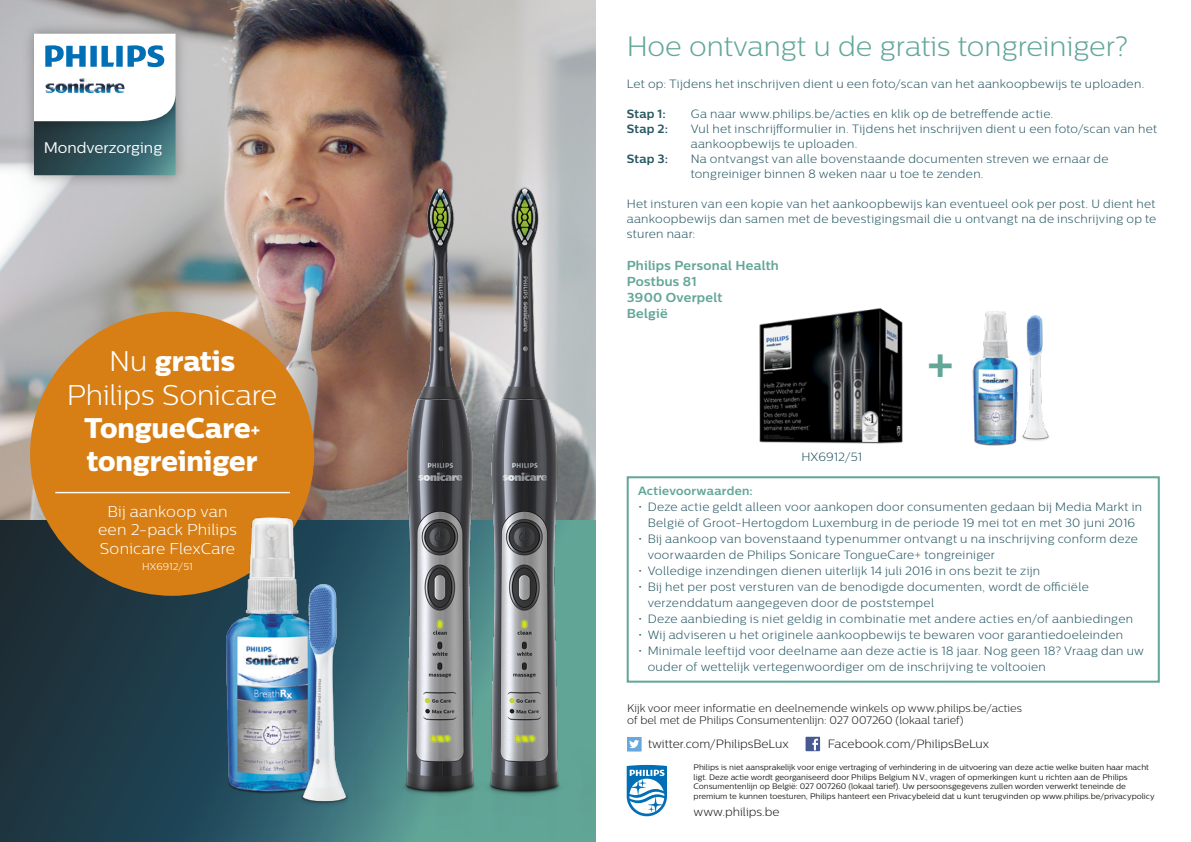
<style>
.page{position:relative;width:1191px;height:842px;background:#fff}
.page>*{position:absolute;margin:0;border:0;box-sizing:border-box;transform-origin:0 0}
.t1{font:700 48px "Centrale Sans";color:#62a698}
.t2{font:28.4px/33.4px "Centrale Sans X Bold";letter-spacing:-.005em;color:#fff}
.t3{font:300 28.4px "Centrale Sans";letter-spacing:-.01em;color:#fff}
.t4{font:300 28px "Centrale Sans";color:#62a698}
.t5{font:300 15.6px/18.6px "Centrale Sans";letter-spacing:.015em;color:#fff;text-align:center}
.t6{font:15.4px "Centrale Sans";color:#fff}
.t7{font:700 13px/16px "Centrale Sans";letter-spacing:.02em;color:#62a698}
.t8{font:300 12px/15px "Centrale Sans";letter-spacing:.025em;color:#275863}
.t9{font:300 12px "Centrale Sans";color:#1e1e1c}
.t10{font:700 12px "Centrale Sans";letter-spacing:.02em;color:#275863}
.t11{font:700 12px "Centrale Sans";letter-spacing:.025em;color:#62a698}
.t12{font:300 12px "Centrale Sans";color:#275863}
.t13{font:300 11px/12px "Centrale Sans";color:#1e1e1c}
.t14{font:300 10px "Centrale Sans";color:#fff}
.t15{font:8px/9.6px "Centrale Sans";color:#1e1e1c}
.s1{font-family:"Centrale Sans";font-weight:300}
.s2{font-size:16.2px}
</style>
<div class="page">
<img style="left:0;top:0;width:596px;height:520px">
<svg style="left:0;top:520px;width:354px;height:322px;background:#1e3844"></svg>
<img style="left:354px;top:184px;width:85px;height:658px">
<img style="left:439px;top:184px;width:157px;height:658px">
<div style="left:30px;top:312px;width:284px;height:284px;background:#d77f15;border-radius:50%"></div>
<hr style="left:55px;top:492px;width:235px;height:1px;background:#fff">
<img style="left:17px;top:138px;width:176px;height:54px">
<img style="left:17px;top:17px;width:176px;height:121px">
<svg style="left:34px;top:34px;width:141px;height:141px"></svg>
<img style="left:79px;top:78px;width:35px;height:15px">
<svg style="left:626px;top:765px;width:41px;height:51px"></svg>
<svg style="left:627px;top:737px;width:14px;height:14px"></svg>
<svg style="left:805px;top:736px;width:15px;height:15px"></svg>
<img style="left:192px;top:508px;width:158px;height:306px">
<img style="left:258px;top:557px;width:125px;height:272px">
<img style="left:759px;top:308px;width:144px;height:136px">
<div style="left:626px;top:476px;width:533px;height:207px;background:#fff;border:2px solid #62a698"></div>
<img style="left:972px;top:311px;width:26px;height:135px">
<img style="left:998px;top:311px;width:51px;height:135px">
<p class="t6" style="left:44px;top:138px;width:120px">Mondverzorging</p>
<h2 class="t2" style="left:109px;top:344px;width:127px"><span class="s1">Nu</span> gratis</h2>
<h2 class="t3" style="left:67px;top:378px;width:212px">Philips Sonicare</h2>
<h2 class="t2" style="left:84px;top:411px;width:178px">TongueCare<span class="s2">+ </span>tongreiniger</h2>
<p class="t5" style="left:98px;top:502px;width:140px">Bij aankoop van een 2-pack Philips<br>Sonicare FlexCare</p>
<p class="t14" style="left:142px;top:561px;width:52px">HX6912/51</p>
<h3 class="t4" style="left:626px;top:31px;width:503px">Hoe ontvangt u de gratis tongreiniger?</h3>
<p class="t8" style="left:626px;top:76px;width:519px">Let op: Tijdens het inschrijven dient u een foto/scan van het aankoopbewijs te uploaden.</p>
<p class="t10" style="left:626px;top:106px;width:41px">Stap 1:</p>
<p class="t8" style="left:690px;top:106px;width:364px">Ga naar www.philips.be/acties en klik op de betreffende actie.</p>
<p class="t10" style="left:626px;top:121px;width:43px">Stap 2:</p>
<p class="t8" style="left:690px;top:121px;width:468px">Vul het inschrijfformulier in. Tijdens het inschrijven dient u een foto/scan van het aankoopbewijs te uploaden.</p>
<p class="t10" style="left:626px;top:151px;width:43px">Stap 3:</p>
<p class="t8" style="left:690px;top:151px;width:419px">Na ontvangst van alle bovenstaande documenten streven we ernaar de tongreiniger binnen 8 weken naar u toe te zenden.</p>
<p class="t8" style="left:626px;top:196px;width:531px;text-align:justify">Het insturen van een kopie van het aankoopbewijs kan eventueel ook per post. U dient het aankoopbewijs dan samen met de bevestigingsmail die u ontvangt na de inschrijving op te sturen naar:</p>
<p class="t7" style="left:626px;top:258px;width:154px">Philips Personal Health<br>Postbus 81<br>3900 Overpelt<br>België</p>
<h1 class="t1" style="left:926px;top:336px;width:29px">+</h1>
<p class="t12" style="left:801px;top:450px;width:62px">HX6912/51</p>
<p class="t11" style="left:638px;top:484px;width:116px">Actievoorwaarden:</p>
<p class="t8" style="left:638px;top:499px;width:506px;line-height:16px;text-align:center">• Deze actie geldt alleen voor aankopen door consumenten gedaan bij Media Markt in<br>België of Groot-Hertogdom Luxemburg in de periode 19 mei tot en met 30 juni 2016</p>
<p class="t8" style="left:647px;top:531px;width:492px;line-height:16px;text-indent:-10px">• Bij aankoop van bovenstaand typenummer ontvangt u na inschrijving conform deze voorwaarden de Philips Sonicare TongueCare+ tongreiniger</p>
<p class="t8" style="left:638px;top:563px;width:404px">• Volledige inzendingen dienen uiterlijk 14 juli 2016 in ons bezit te zijn</p>
<p class="t8" style="left:647px;top:579px;width:442px;line-height:16px;text-indent:-10px">• Bij het per post versturen van de benodigde documenten, wordt de officiële verzenddatum aangegeven door de poststempel</p>
<p class="t8" style="left:638px;top:611px;width:496px">• Deze aanbieding is niet geldig in combinatie met andere acties en/of aanbiedingen</p>
<p class="t8" style="left:638px;top:627px;width:487px">• Wij adviseren u het originele aankoopbewijs te bewaren voor garantiedoeleinden</p>
<p class="t8" style="left:647px;top:643px;width:498px;line-height:16px;text-indent:-10px">• Minimale leeftijd voor deelname aan deze actie is 18 jaar. Nog geen 18? Vraag dan uw ouder of wettelijk vertegenwoordiger om de inschrijving te voltooien</p>
<p class="t13" style="left:627px;top:702px;width:396px">Kijk voor meer informatie en deelnemende winkels op www.philips.be/acties of bel met de Philips Consumentenlijn: 027 007260 (lokaal tarief)</p>
<p class="t15" style="left:693px;top:762px;width:462px">Philips is niet aansprakelijk voor enige vertraging of verhindering in de uitvoering van deze actie welke buiten haar macht ligt. Deze actie wordt georganiseerd door Philips Belgium N.V., vragen of opmerkingen kunt u richten aan de Philips Consumentenlijn op België: 027 007260 (lokaal tarief). Uw persoonsgegevens zullen worden verwerkt teneinde de premium te kunnen toesturen, Philips hanteert een Privacybeleid dat u kunt terugvinden op www.philips.be/privacypolicy</p>
<p class="t9" style="left:648px;top:737px;width:142px">twitter.com/PhilipsBeLux</p>
<p class="t9" style="left:827px;top:737px;width:163px">Facebook.com/PhilipsBeLux</p>
<p class="t9" style="left:693px;top:804px;width:87px">www.philips.be</p>
</div>
